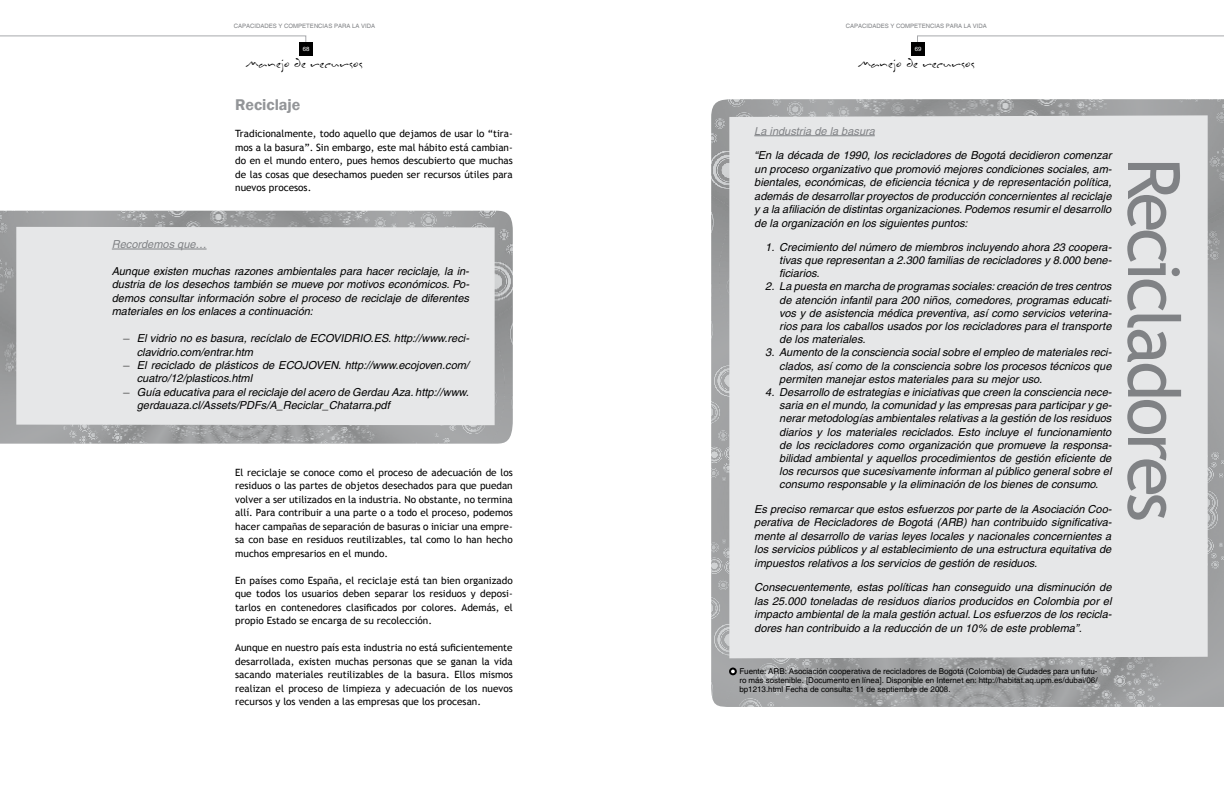
<style>
.page{position:relative;width:1224px;height:792px;background:#fff}
.page>*{position:absolute;margin:0;border:0;box-sizing:border-box;transform-origin:0 0}
.t1{font:72px "Trebuchet MS";letter-spacing:-.05em;color:#808285}
.t2{font:600 16px "Franklin Gothic";color:#939598}
.t3{font:14px "Inkburrow";color:#000}
.t4{font:italic 11px/13.2px "Helvetica";color:#000;text-align:justify}
.t5{font:italic 11px "Helvetica";color:#808285}
.t6{font:10px/13.5px "Trebuchet MS";color:#000;text-align:justify}
.t7{font:8px/9px "Helvetica";color:#000;text-align:justify}
.t8{font:6px "Helvetica";color:#808285}
.t9{font:6px "Helvetica";color:#fff}
.s1{font-family:"Trebuchet MS";font-style:normal;font-size:10px}
</style>
<div class="page">
<svg style="left:917px;top:35px;width:307px;height:7px"></svg>
<div style="left:911px;top:42px;width:14px;height:13px;background:#000"></div>
<svg style="left:0;top:35px;width:307px;height:7px"></svg>
<div style="left:299px;top:42px;width:14px;height:13px;background:#000"></div>
<img style="left:0;top:211px;width:513px;height:233px">
<div style="left:16px;top:227px;width:479px;height:198px;background:#e6e7e8"></div>
<hr style="left:112px;top:249px;width:95px;height:1px;background:#808285">
<img style="left:711px;top:99px;width:513px;height:608px">
<div style="left:729px;top:115px;width:479px;height:543px;background:#e6e7e8"></div>
<hr style="left:754px;top:135px;width:121px;height:1px;background:#808285">
<div style="left:729px;top:668px;width:8px;height:7px;border:2px solid #000;border-radius:50%"></div>
<p class="t8" style="left:234px;top:23px;width:143px">CAPACIDADES Y COMPETENCIAS PARA LA VIDA</p>
<p class="t8" style="left:846px;top:23px;width:143px">CAPACIDADES Y COMPETENCIAS PARA LA VIDA</p>
<p class="t9" style="left:303px;top:45px;width:8px">68</p>
<p class="t9" style="left:915px;top:45px;width:8px">69</p>
<p class="t3" style="left:245px;top:55px;width:119px">Manejo de recursos</p>
<p class="t3" style="left:857px;top:55px;width:119px">Manejo de recursos</p>
<h2 class="t2" style="left:235px;top:95px;width:67px">Reciclaje</h2>
<p class="t6" style="left:235px;top:127px;width:279px">Tradicionalmente, todo aquello que dejamos de usar lo “tira&shy;mos a la basura”. Sin embargo, este mal hábito está cambian&shy;do en el mundo entero, pues hemos descubierto que muchas de las cosas que desechamos pueden ser recursos útiles para nuevos procesos.</p>
<p class="t5" style="left:112px;top:238px;width:96px">Recordemos que…</p>
<p class="t4" style="left:112px;top:264px;width:359px;line-height:13.5px">Aunque existen muchas razones ambientales para hacer reciclaje, la in&shy;dustria de los desechos también se mueve por motivos económicos. Po&shy;demos consultar información sobre el proceso de reciclaje de diferentes materiales en los enlaces a continuación:</p>
<p class="t4" style="left:137px;top:332px;width:334px;text-indent:-14px"><span class="s1">—</span> El vidrio no es basura, recíclalo de ECOVIDRIO.ES. http://www.reci&shy;clavidrio.com/entrar.htm</p>
<p class="t4" style="left:137px;top:359px;width:334px;text-indent:-14px"><span class="s1">—</span> El reciclado de plásticos de ECOJOVEN. http://www.ecojoven.com/ cuatro/12/plasticos.html</p>
<p class="t4" style="left:137px;top:385px;width:334px;text-indent:-14px"><span class="s1">—</span> Guía educativa para el reciclaje del acero de Gerdau Aza. http://www. gerdauaza.cl/Assets/PDFs/A_Reciclar_Chatarra.pdf</p>
<p class="t6" style="left:235px;top:465px;width:279px">El reciclaje se conoce como el proceso de adecuación de los residuos o las partes de objetos desechados para que puedan volver a ser utilizados en la industria. No obstante, no termina allí. Para contribuir a una parte o a todo el proceso, podemos hacer campañas de separación de basuras o iniciar una empre&shy;sa con base en residuos reutilizables, tal como lo han hecho muchos empresarios en el mundo.</p>
<p class="t6" style="left:235px;top:573px;width:279px">En países como España, el reciclaje está tan bien organizado que todos los usuarios deben separar los residuos y deposi&shy;tarlos en contenedores clasificados por colores. Además, el propio Estado se encarga de su recolección.</p>
<p class="t6" style="left:235px;top:641px;width:279px">Aunque en nuestro país esta industria no está suficientemente desarrollada, existen muchas personas que se ganan la vida sacando materiales reutilizables de la basura. Ellos mismos realizan el proceso de limpieza y adecuación de los nuevos recursos y los venden a las empresas que los procesan.</p>
<p class="t5" style="left:754px;top:124px;width:122px">La industria de la basura</p>
<p class="t4" style="left:754px;top:149px;width:359px;line-height:13.5px">“En la década de 1990, los recicladores de Bogotá decidieron comenzar un proceso organizativo que promovió mejores condiciones sociales, am&shy;bientales, económicas, de eficiencia técnica y de representación política, además de desarrollar proyectos de producción concernientes al reciclaje y a la afiliación de distintas organizaciones. Podemos resumir el desarrollo de la organización en los siguientes puntos:</p>
<p class="t4" style="left:779px;top:240px;width:334px;text-indent:-14px">1. Crecimiento del número de miembros incluyendo ahora 23 coopera&shy;tivas que representan a 2.300 familias de recicladores y 8.000 bene&shy;ficiarios.</p>
<p class="t4" style="left:779px;top:280px;width:334px;text-indent:-14px">2. La puesta en marcha de programas sociales: creación de tres centros de atención infantil para 200 niños, comedores, programas educati&shy;vos y de asistencia médica preventiva, así como servicios veterina&shy;rios para los caballos usados por los recicladores para el transporte de los materiales.</p>
<p class="t4" style="left:779px;top:346px;width:334px;text-indent:-14px">3. Aumento de la consciencia social sobre el empleo de materiales reci&shy;clados, así como de la consciencia sobre los procesos técnicos que permiten manejar estos materiales para su mejor uso.</p>
<p class="t4" style="left:779px;top:386px;width:334px;text-indent:-14px">4. Desarrollo de estrategias e iniciativas que creen la consciencia nece&shy;saria en el mundo, la comunidad y las empresas para participar y ge&shy;nerar metodologías ambientales relativas a la gestión de los residuos diarios y los materiales reciclados. Esto incluye el funcionamiento de los recicladores como organización que promueve la responsa&shy;bilidad ambiental y aquellos procedimientos de gestión eficiente de los recursos que sucesivamente informan al público general sobre el consumo responsable y la eliminación de los bienes de consumo.</p>
<p class="t4" style="left:754px;top:502px;width:359px;line-height:13.5px">Es preciso remarcar que estos esfuerzos por parte de la Asociación Coo&shy;perativa de Recicladores de Bogotá (ARB) han contribuido significativa&shy;mente al desarrollo de varias leyes locales y nacionales concernientes a los servicios públicos y al establecimiento de una estructura equitativa de impuestos relativos a los servicios de gestión de residuos.</p>
<p class="t4" style="left:754px;top:581px;width:359px;line-height:13.5px">Consecuentemente, estas políticas han conseguido una disminución de las 25.000 toneladas de residuos diarios producidos en Colombia por el impacto ambiental de la mala gestión actual. Los esfuerzos de los recicla&shy;dores han contribuido a la reducción de un 10% de este problema”.</p>
<p class="t7" style="left:739px;top:667px;width:360px">Fuente: ARB: Asociación cooperativa de recicladores de Bogotá (Colombia) de Ciudades para un futu&shy;ro más sostenible. [Documento en línea]. Disponible en Internet en: http://habitat.aq.upm.es/dubai/06/ bp1213.html Fecha de consulta: 11 de septiembre de 2008.</p>
<h1 class="t1" style="left:1196px;top:157px;width:366px;rotate:90deg">Recicladores</h1>
</div>
